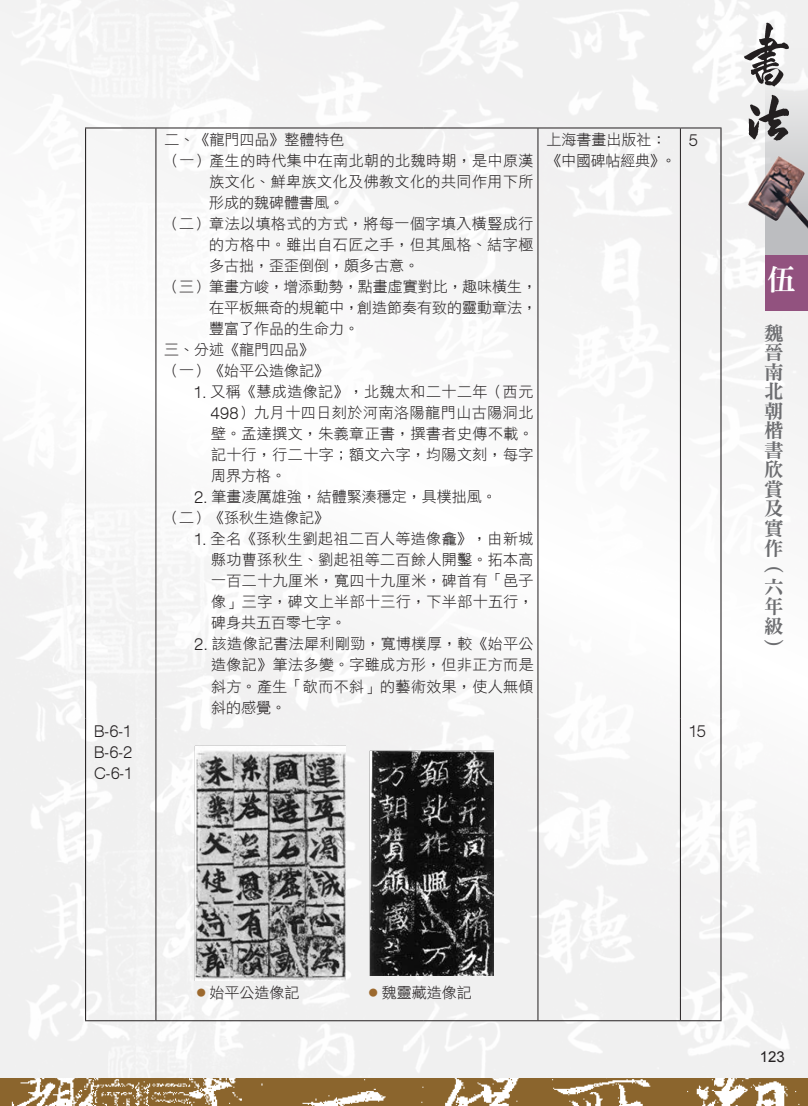
<style>
.page{position:relative;width:808px;height:1106px;background:#fff}
.page>*{position:absolute;margin:0;border:0;box-sizing:border-box;transform-origin:0 0}
.t1{font:29.25px "DFN Ming XB HK BF";color:#fff}
.t2{font:19.5px/19.5px "DFN Ming XB HK BF";color:#6c6d70;text-align:justify}
.t3{font:15px/21px "DF Hei Lt HK BF";letter-spacing:.03em;color:#231f20;text-align:justify}
.t4{font:15px/21px "DF Hei Lt HK BF";color:#231f20}
.t5{font:500 15px/21px "AR Gothic 1";color:#231f20;text-align:justify}
.t6{font:15px "Arial";color:#231f20}
.s1{font-family:"AR Gothic 1";font-weight:500}
.s2{font-family:"Inn Ming";font-weight:500;font-size:9px;color:#9c692e}
</style>
<div class="page">
<img style="left:0;top:0;width:808px;height:1078px">
<img style="left:0;top:1078px;width:808px;height:28px">
<svg style="left:765px;top:49px;width:43px;height:107px"></svg>
<img style="left:739px;top:12px;width:55px;height:76px">
<img style="left:740px;top:94px;width:49px;height:59px">
<img style="left:748px;top:156px;width:60px;height:100px">
<div style="left:765px;top:255px;width:43px;height:56px;background:#92527f"></div>
<hr style="left:85px;top:128px;width:1px;height:590px;background:#231f20">
<hr style="left:720px;top:128px;width:1px;height:590px;background:#231f20">
<hr style="left:85px;top:718px;width:1px;height:302px;background:#231f20">
<hr style="left:720px;top:718px;width:1px;height:302px;background:#231f20">
<hr style="left:85px;top:128px;width:71px;height:1px;background:#231f20">
<hr style="left:156px;top:128px;width:267px;height:1px;background:#231f20">
<hr style="left:156px;top:128px;width:1px;height:590px;background:#231f20">
<hr style="left:423px;top:128px;width:115px;height:1px;background:#231f20">
<hr style="left:538px;top:128px;width:142px;height:1px;background:#231f20">
<hr style="left:537px;top:128px;width:1px;height:590px;background:#231f20">
<hr style="left:680px;top:128px;width:41px;height:1px;background:#231f20">
<hr style="left:680px;top:128px;width:1px;height:590px;background:#231f20">
<hr style="left:156px;top:718px;width:1px;height:302px;background:#231f20">
<hr style="left:537px;top:718px;width:1px;height:302px;background:#231f20">
<hr style="left:680px;top:718px;width:1px;height:302px;background:#231f20">
<hr style="left:85px;top:1020px;width:71px;height:1px;background:#231f20">
<hr style="left:156px;top:1020px;width:267px;height:1px;background:#231f20">
<hr style="left:423px;top:1020px;width:115px;height:1px;background:#231f20">
<hr style="left:538px;top:1020px;width:142px;height:1px;background:#231f20">
<hr style="left:680px;top:1020px;width:41px;height:1px;background:#231f20">
<img style="left:195px;top:745px;width:151px;height:235px">
<img style="left:369px;top:751px;width:125px;height:224px">
<p class="t4" style="left:164px;top:129px;width:181px">二、《龍門四品》整體特色</p>
<p class="t3" style="left:164px;top:150px;width:371px">（一）產生的時代集中在南北朝的北魏時期，是中原漢</p>
<p class="t3" style="left:209px;top:171px;width:326px">族文化、鮮卑族文化及佛教文化的共同作用下所</p>
<p class="t4" style="left:209px;top:192px;width:136px">形成的魏碑體書風。</p>
<p class="t3" style="left:164px;top:213px;width:371px">（二）章法以填格式的方式，將每一個字填入橫豎成行</p>
<p class="t3" style="left:209px;top:234px;width:326px">的方格中。雖出自石匠之手，但其風格、結字極</p>
<p class="t4" style="left:209px;top:255px;width:212px">多古拙，歪歪倒倒，頗多古意。</p>
<p class="t4" style="left:164px;top:276px;width:374px">（三）筆畫方峻，增添動勢，點畫虛實對比，趣味橫生，</p>
<p class="t4" style="left:209px;top:297px;width:329px">在平板無奇的規範中，創造節奏有致的靈動章法，</p>
<p class="t4" style="left:209px;top:318px;width:151px">豐富了作品的生命力。</p>
<p class="t3" style="left:164px;top:339px;width:151px">三、分述《龍門四品》</p>
<p class="t3" style="left:164px;top:360px;width:166px">（一）《始平公造像記》</p>
<p class="t3" style="left:211px;top:381px;width:324px;text-indent:-17px"><span class="s1">1.</span> 又稱《慧成造像記》，北魏太和二十二年（西元<span class="s1">498</span>）九月十四日刻於河南洛陽龍門山古陽洞北壁。孟達撰文，朱義章正書，撰書者史傳不載。記十行，行二十字；額文六字，均陽文刻，每字周界方格。</p>
<p class="t4" style="left:164px;top:486px;width:334px;text-indent:30px"><span class="s1">2.</span> 筆畫凌厲雄強，結體緊湊穩定，具樸拙風。（二）《孫秋生造像記》</p>
<p class="t3" style="left:211px;top:528px;width:324px;text-indent:-17px"><span class="s1">1.</span> 全名《孫秋生劉起祖二百人等造像龕》，由新城縣功曹孫秋生、劉起祖等二百餘人開鑿。拓本高一百二十九厘米，寬四十九厘米，碑首有「邑子像」三字，碑文上半部十三行，下半部十五行，碑身共五百零七字。</p>
<p class="t3" style="left:211px;top:633px;width:324px;text-indent:-17px"><span class="s1">2.</span> 該造像記書法犀利剛勁，寬博樸厚，較《始平公造像記》筆法多變。字雖成方形，但非正方而是斜方。產生「欹而不斜」的藝術效果，使人無傾斜的感覺。</p>
<p class="t4" style="left:546px;top:129px;width:131px">上海書畫出版社：《中國碑帖經典》。</p>
<p class="t5" style="left:689px;top:131px;width:11px">5</p>
<p class="t5" style="left:94px;top:721px;width:40px">B-6-1<br>B-6-2<br>C-6-1</p>
<p class="t5" style="left:689px;top:721px;width:19px">15</p>
<h1 class="t1" style="left:767px;top:265px;width:31px">伍</h1>
<h2 class="t2" style="left:764px;top:323px;width:21px">魏晉南北朝楷書欣賞及實作︵六年級︶</h2>
<p class="t3" style="left:197px;top:981px;width:104px"><span class="s2">●</span> 始平公造像記</p>
<p class="t3" style="left:369px;top:981px;width:104px"><span class="s2">●</span> 魏靈藏造像記</p>
<p class="t6" style="left:760px;top:1047px;width:27px">123</p>
</div>
